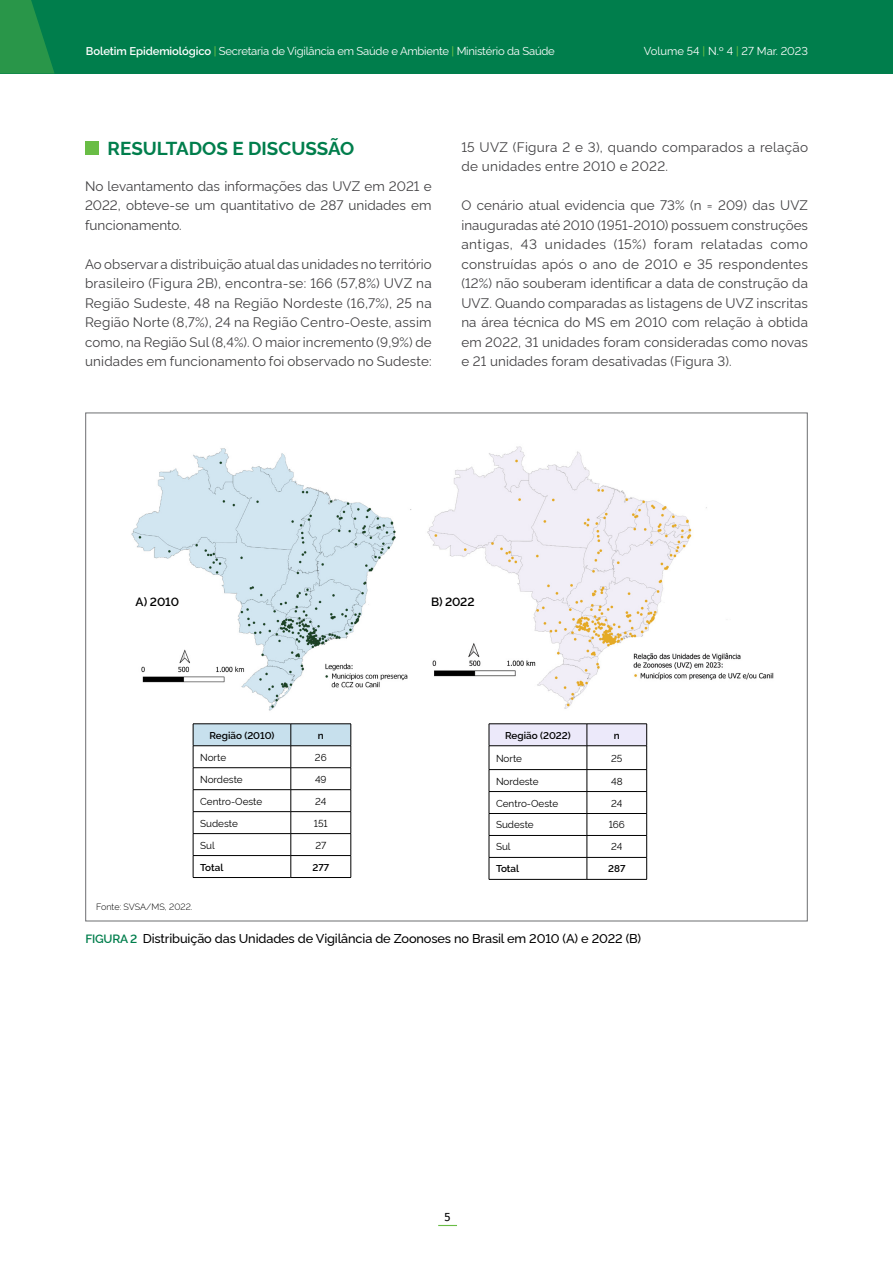
<style>
.page{position:relative;width:893px;height:1263px;background:#fff}
.page>*{position:absolute;margin:0;border:0;box-sizing:border-box;transform-origin:0 0}
.t1{font:700 18.75px "Rawline";color:#007e4c}
.t2{font:13.5px/19.5px "Rawline";letter-spacing:.01em;color:#414042;text-align:justify}
.t3{font:500 12.75px "Rawline";letter-spacing:-.01em;color:#000}
.t4{font:600 12px "Rawline";letter-spacing:-.01em;color:#000}
.t5{font:12px "Fira Sans";color:#000}
.t6{font:11.25px "Rawline";letter-spacing:-.02em;color:#fff}
.t7{font:11.25px "Rawline";color:#fff}
.t8{font:9.9px "Rawline";color:#000}
.t9{font:600 9.9px "Rawline";color:#000}
.t10{font:300 9px "Rawline";letter-spacing:-.005em;color:#000}
.s1{font-weight:600}
.s2{font-weight:500;color:#69bd45}
.s3{font-weight:600;font-size:12px;color:#007e4c}
</style>
<div class="page">
<div style="left:0;top:0;width:893px;height:74px;background:#007e4c"></div>
<svg style="left:438px;top:1225px;width:19px;height:1px"></svg>
<svg style="left:0;top:0;width:54px;height:74px"></svg>
<div style="left:85px;top:141px;width:14px;height:13px;background:#69bd45"></div>
<hr style="left:193px;top:723px;width:98px;height:1px;background:#000">
<hr style="left:291px;top:723px;width:60px;height:1px;background:#000">
<svg style="left:193px;top:724px;width:159px;height:153px"></svg>
<hr style="left:193px;top:877px;width:98px;height:1px;background:#000">
<hr style="left:291px;top:877px;width:60px;height:1px;background:#000">
<hr style="left:489px;top:723px;width:98px;height:1px;background:#000">
<hr style="left:587px;top:723px;width:60px;height:1px;background:#000">
<svg style="left:489px;top:724px;width:158px;height:155px"></svg>
<hr style="left:489px;top:879px;width:98px;height:1px;background:#000">
<hr style="left:587px;top:879px;width:60px;height:1px;background:#000">
<img style="left:131px;top:448px;width:280px;height:263px">
<img style="left:427px;top:446px;width:347px;height:263px">
<p class="t6" style="left:86px;top:42px;width:470px"><span class="s1">Boletim Epidemiológico</span> <span class="s2">|</span> Secretaria de Vigilância em Saúde e Ambiente <span class="s2">|</span> Ministério da Saúde</p>
<p class="t7" style="left:644px;top:43px;width:166px">Volume 54 <span class="s2">|</span> N.º 4 <span class="s2">|</span> 27 Mar. 2023</p>
<h1 class="t1" style="left:108px;top:133px;width:13px">RES</h1>
<h1 class="t1" style="left:143px;top:133px;width:213px">ULTADOS E DISCUSSÃO</h1>
<p class="t2" style="left:85px;top:175px;width:348px">No levantamento das informações das UVZ em 2021 e 2022, obteve-se um quantitativo de 287 unidades em funcionamento.</p>
<p class="t2" style="left:85px;top:253px;width:348px">Ao observar a distribuição atual das unidades no território brasileiro (Figura 2B), encontra-se: 166 (57,8%) UVZ na Região Sudeste, 48 na Região Nordeste (16,7%), 25 na Região Norte (8,7%), 24 na Região Centro-Oeste, assim como, na Região Sul (8,4%). O maior incremento (9,9%) de unidades em funcionamento foi observado no Sudeste:</p>
<p class="t2" style="left:461px;top:136px;width:348px">15 UVZ (Figura 2 e 3), quando comparados a relação de unidades entre 2010 e 2022.</p>
<p class="t2" style="left:461px;top:194px;width:348px">O cenário atual evidencia que 73% (n = 209) das UVZ inauguradas até 2010 (1951-2010) possuem construções antigas, 43 unidades (15%) foram relatadas como construídas após o ano de 2010 e 35 respondentes (12%) não souberam identificar a data de construção da UVZ. Quando comparadas as listagens de UVZ inscritas na área técnica do MS em 2010 com relação à obtida em 2022, 31 unidades foram consideradas como novas e 21 unidades foram desativadas (Figura 3).</p>
<p class="t4" style="left:136px;top:592px;width:45px">A) 2010</p>
<p class="t4" style="left:431px;top:592px;width:45px">B) 2022</p>
<p class="t9" style="left:209px;top:727px;width:67px">Região (2010)</p>
<p class="t9" style="left:318px;top:727px;width:7px">n</p>
<p class="t8" style="left:200px;top:749px;width:28px">Norte</p>
<p class="t8" style="left:315px;top:749px;width:13px">26</p>
<p class="t8" style="left:200px;top:771px;width:44px">Nordeste</p>
<p class="t8" style="left:315px;top:771px;width:13px">49</p>
<p class="t8" style="left:200px;top:793px;width:64px">Centro-Oeste</p>
<p class="t8" style="left:315px;top:793px;width:13px">24</p>
<p class="t8" style="left:200px;top:815px;width:39px">Sudeste</p>
<p class="t8" style="left:314px;top:815px;width:15px">151</p>
<p class="t8" style="left:200px;top:837px;width:16px">Sul</p>
<p class="t8" style="left:315px;top:837px;width:12px">27</p>
<p class="t9" style="left:200px;top:859px;width:25px">Total</p>
<p class="t9" style="left:312px;top:859px;width:18px">277</p>
<p class="t10" style="left:96px;top:900px;width:98px">Fonte: SVSA/MS, 2022.</p>
<p class="t9" style="left:505px;top:727px;width:67px">Região (2022)</p>
<p class="t9" style="left:614px;top:727px;width:7px">n</p>
<p class="t8" style="left:496px;top:750px;width:28px">Norte</p>
<p class="t8" style="left:611px;top:750px;width:13px">25</p>
<p class="t8" style="left:496px;top:773px;width:44px">Nordeste</p>
<p class="t8" style="left:611px;top:773px;width:13px">48</p>
<p class="t8" style="left:496px;top:795px;width:64px">Centro-Oeste</p>
<p class="t8" style="left:611px;top:795px;width:13px">24</p>
<p class="t8" style="left:496px;top:817px;width:39px">Sudeste</p>
<p class="t8" style="left:609px;top:817px;width:18px">166</p>
<p class="t8" style="left:496px;top:839px;width:16px">Sul</p>
<p class="t8" style="left:611px;top:839px;width:13px">24</p>
<p class="t9" style="left:496px;top:861px;width:25px">Total</p>
<p class="t9" style="left:608px;top:861px;width:19px">287</p>
<p class="t3" style="left:86px;top:929px;width:557px"><span class="s3">Figura 2</span> Distribuição das Unidades de Vigilância de Zoonoses no Brasil em 2010 (A) e 2022 (B)</p>
<p class="t5" style="left:445px;top:1207px;width:8px">5</p>
</div>
